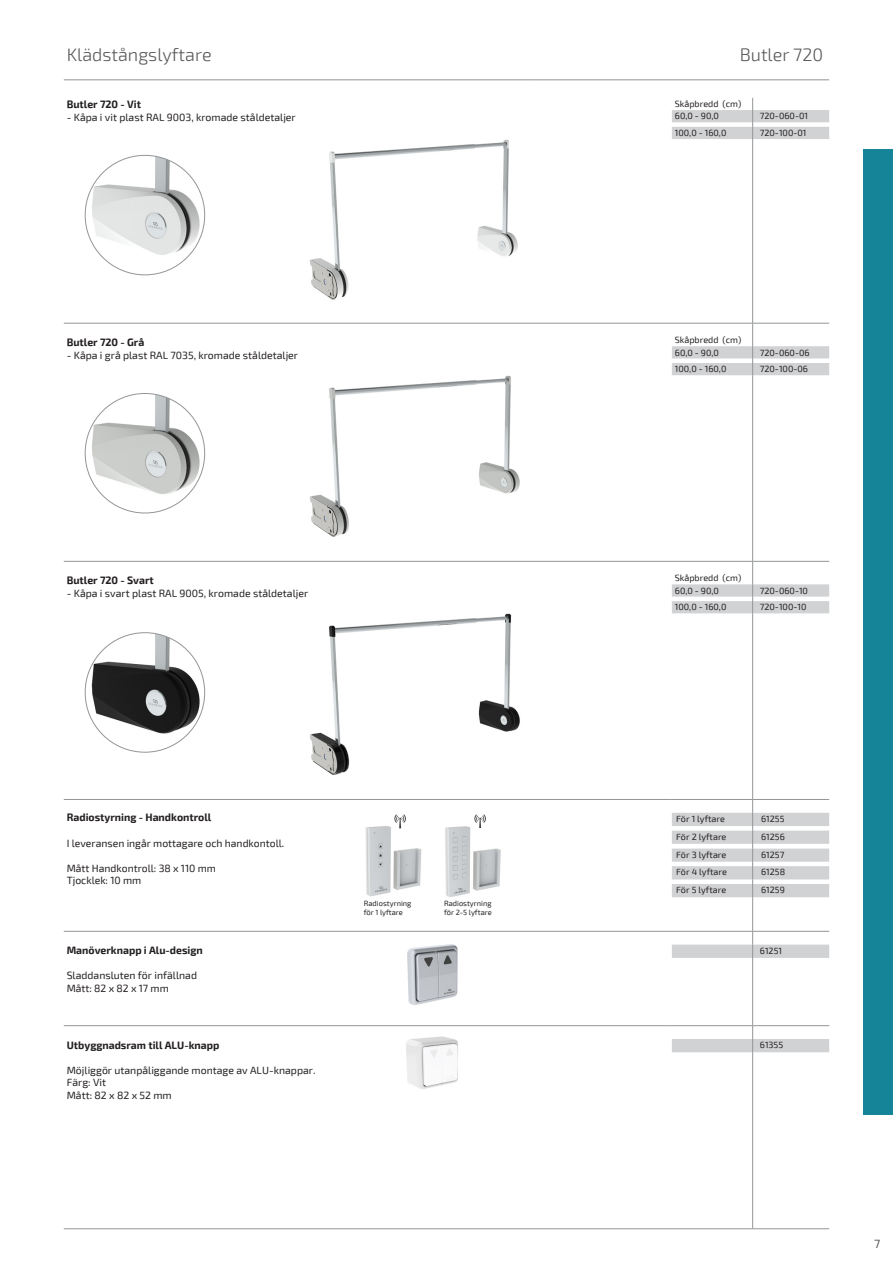
<style>
.page{position:relative;width:893px;height:1263px;background:#fff}
.page>*{position:absolute;margin:0;border:0;box-sizing:border-box;transform-origin:0 0}
.Produkt-Underrubrik{font:300 18px "Exo 2";color:#57585a}
.t1{font:12px "Exo 2";color:#57585a}
.Exo2_-_6{font:10.5px "Exo 2";color:#231f20}
.Text_7{font:10.5px/12.6px "Exo 2";color:#231f20}
.Exo2_-_8{font:10.5px "Exo 2";color:#231f20}
.Text_7-2{font:700 10.5px "Exo 2";color:#231f20}
.Exo2_-_6-2{font:700 10.5px "Exo 2";color:#231f20}
.Exo2_-_8-2{font:700 10.5px "Exo 2";color:#231f20}
.Exo2_-_6-3{font:9px "Exo 2";color:#231f20}
.Måttuppgifter{font:7.5px/9px "Exo 2";color:#231f20}
</style>
<div class="page">
<img style="left:310px;top:139px;width:208px;height:161px">
<img style="left:310px;top:375px;width:210px;height:162px">
<img style="left:310px;top:613px;width:210px;height:162px">
<img style="left:85px;top:155px;width:120px;height:119px">
<img style="left:85px;top:393px;width:120px;height:119px">
<img style="left:85px;top:633px;width:120px;height:118px">
<img style="left:407px;top:944px;width:51px;height:61px">
<img style="left:365px;top:826px;width:57px;height:71px">
<img style="left:445px;top:826px;width:56px;height:71px">
<img style="left:474px;top:814px;width:12px;height:14px">
<img style="left:394px;top:814px;width:12px;height:14px">
<img style="left:406px;top:1036px;width:52px;height:53px">
<svg style="left:672px;top:110px;width:157px;height:942px"></svg>
<hr style="left:672px;top:323px;width:81px;height:1px;background:#939598">
<hr style="left:753px;top:323px;width:76px;height:1px;background:#939598">
<hr style="left:64px;top:799px;width:608px;height:1px;background:#939598">
<hr style="left:64px;top:931px;width:608px;height:1px;background:#939598">
<hr style="left:64px;top:1025px;width:608px;height:1px;background:#939598">
<hr style="left:64px;top:1228px;width:608px;height:1px;background:#939598">
<hr style="left:672px;top:561px;width:81px;height:1px;background:#939598">
<hr style="left:753px;top:561px;width:76px;height:1px;background:#939598">
<hr style="left:672px;top:799px;width:81px;height:1px;background:#939598">
<hr style="left:672px;top:931px;width:81px;height:1px;background:#939598">
<hr style="left:672px;top:1025px;width:81px;height:1px;background:#939598">
<hr style="left:672px;top:1228px;width:81px;height:1px;background:#939598">
<hr style="left:753px;top:799px;width:76px;height:1px;background:#939598">
<hr style="left:753px;top:931px;width:76px;height:1px;background:#939598">
<hr style="left:753px;top:1025px;width:76px;height:1px;background:#939598">
<hr style="left:753px;top:1228px;width:76px;height:1px;background:#939598">
<svg style="left:752px;top:98px;width:1px;height:41px"></svg>
<svg style="left:752px;top:323px;width:1px;height:52px"></svg>
<svg style="left:752px;top:561px;width:1px;height:52px"></svg>
<hr style="left:752px;top:613px;width:1px;height:186px;background:#939598">
<svg style="left:672px;top:800px;width:157px;height:97px"></svg>
<hr style="left:752px;top:897px;width:1px;height:34px;background:#939598">
<svg style="left:752px;top:931px;width:1px;height:27px"></svg>
<hr style="left:752px;top:958px;width:1px;height:67px;background:#939598">
<svg style="left:752px;top:1026px;width:1px;height:26px"></svg>
<hr style="left:752px;top:1052px;width:1px;height:176px;background:#939598">
<hr style="left:64px;top:561px;width:608px;height:1px;background:#939598">
<hr style="left:64px;top:323px;width:608px;height:1px;background:#939598">
<hr style="left:752px;top:375px;width:1px;height:186px;background:#939598">
<hr style="left:752px;top:139px;width:1px;height:184px;background:#939598">
<hr style="left:64px;top:80px;width:470px;height:1px;background:#939598">
<hr style="left:534px;top:80px;width:295px;height:1px;background:#939598">
<div style="left:863px;top:149px;width:30px;height:965px;background:#168498"></div>
<p class="Produkt-Underrubrik" style="left:67px;top:44px;width:147px">Klädstångslyftare</p>
<p class="Produkt-Underrubrik" style="left:740px;top:44px;width:85px">Butler 720</p>
<p class="Exo2_-_6-2" style="left:67px;top:98px;width:76px">Butler 720 - Vit</p>
<p class="Exo2_-_6" style="left:67px;top:111px;width:231px">- Kåpa i vit plast RAL 9003, kromade ståldetaljer</p>
<p class="Exo2_-_6-3" style="left:675px;top:99px;width:68px">Skåpbredd (cm)</p>
<p class="Exo2_-_6-3" style="left:675px;top:111px;width:46px">60,0 - 90,0</p>
<p class="Exo2_-_6-3" style="left:760px;top:111px;width:50px">720-060-01</p>
<p class="Exo2_-_6-3" style="left:675px;top:128px;width:53px">100,0 - 160,0</p>
<p class="Exo2_-_6-3" style="left:760px;top:128px;width:48px">720-100-01</p>
<p class="Exo2_-_8-2" style="left:67px;top:336px;width:79px">Butler 720 - Grå</p>
<p class="Exo2_-_8" style="left:67px;top:349px;width:233px">- Kåpa i grå plast RAL 7035, kromade ståldetaljer</p>
<p class="Exo2_-_6-3" style="left:675px;top:335px;width:68px">Skåpbredd (cm)</p>
<p class="Exo2_-_6-3" style="left:675px;top:347px;width:46px">60,0 - 90,0</p>
<p class="Exo2_-_6-3" style="left:760px;top:347px;width:51px">720-060-06</p>
<p class="Exo2_-_6-3" style="left:675px;top:364px;width:53px">100,0 - 160,0</p>
<p class="Exo2_-_6-3" style="left:760px;top:364px;width:50px">720-100-06</p>
<p class="Exo2_-_8-2" style="left:67px;top:574px;width:89px">Butler 720 - Svart</p>
<p class="Exo2_-_8" style="left:67px;top:587px;width:243px">- Kåpa i svart plast RAL 9005, kromade ståldetaljer</p>
<p class="Exo2_-_6-3" style="left:675px;top:573px;width:68px">Skåpbredd (cm)</p>
<p class="Exo2_-_6-3" style="left:675px;top:585px;width:46px">60,0 - 90,0</p>
<p class="Exo2_-_6-3" style="left:760px;top:585px;width:50px">720-060-10</p>
<p class="Exo2_-_6-3" style="left:675px;top:602px;width:53px">100,0 - 160,0</p>
<p class="Exo2_-_6-3" style="left:760px;top:602px;width:48px">720-100-10</p>
<p class="Exo2_-_6-2" style="left:67px;top:811px;width:146px">Radiostyrning - Handkontroll</p>
<p class="Exo2_-_6" style="left:67px;top:837px;width:219px">I leveransen ingår mottagare och handkontoll.</p>
<p class="Exo2_-_6" style="left:67px;top:862px;width:151px">Mått Handkontroll: 38 x 110 mm</p>
<p class="Exo2_-_6" style="left:67px;top:874px;width:76px">Tjocklek: 10 mm</p>
<p class="Text_7-2" style="left:67px;top:944px;width:138px">Manöverknapp i Alu-design</p>
<p class="Text_7" style="left:67px;top:970px;width:132px">Sladdansluten för infällnad<br>Mått: 82 x 82 x 17 mm</p>
<p class="Text_7-2" style="left:67px;top:1039px;width:154px">Utbyggnadsram till ALU-knapp</p>
<p class="Text_7" style="left:67px;top:1064px;width:250px">Möjliggör utanpåliggande montage av ALU-knappar.</p>
<p class="Text_7" style="left:67px;top:1077px;width:41px">Färg: Vit</p>
<p class="Text_7" style="left:67px;top:1089px;width:107px">Mått: 82 x 82 x 52 mm</p>
<p class="Måttuppgifter" style="left:364px;top:899px;width:49px">Radiostyrning för 1 lyftare</p>
<p class="Måttuppgifter" style="left:444px;top:899px;width:49px">Radiostyrning för 2-5 lyftare</p>
<p class="Exo2_-_6-3" style="left:676px;top:814px;width:50px">För 1 lyftare</p>
<p class="Exo2_-_6-3" style="left:761px;top:814px;width:25px">61255</p>
<p class="Exo2_-_6-3" style="left:676px;top:831px;width:52px">För 2 lyftare</p>
<p class="Exo2_-_6-3" style="left:761px;top:831px;width:25px">61256</p>
<p class="Exo2_-_6-3" style="left:676px;top:849px;width:52px">För 3 lyftare</p>
<p class="Exo2_-_6-3" style="left:761px;top:849px;width:25px">61257</p>
<p class="Exo2_-_6-3" style="left:676px;top:867px;width:52px">För 4 lyftare</p>
<p class="Exo2_-_6-3" style="left:761px;top:867px;width:26px">61258</p>
<p class="Exo2_-_6-3" style="left:676px;top:885px;width:52px">För 5 lyftare</p>
<p class="Exo2_-_6-3" style="left:761px;top:885px;width:25px">61259</p>
<p class="Exo2_-_6-3" style="left:760px;top:945px;width:24px">61251</p>
<p class="Exo2_-_6-3" style="left:760px;top:1040px;width:25px">61355</p>
<h2 class="t1" style="left:874px;top:1237px;width:8px">7</h2>
</div>
